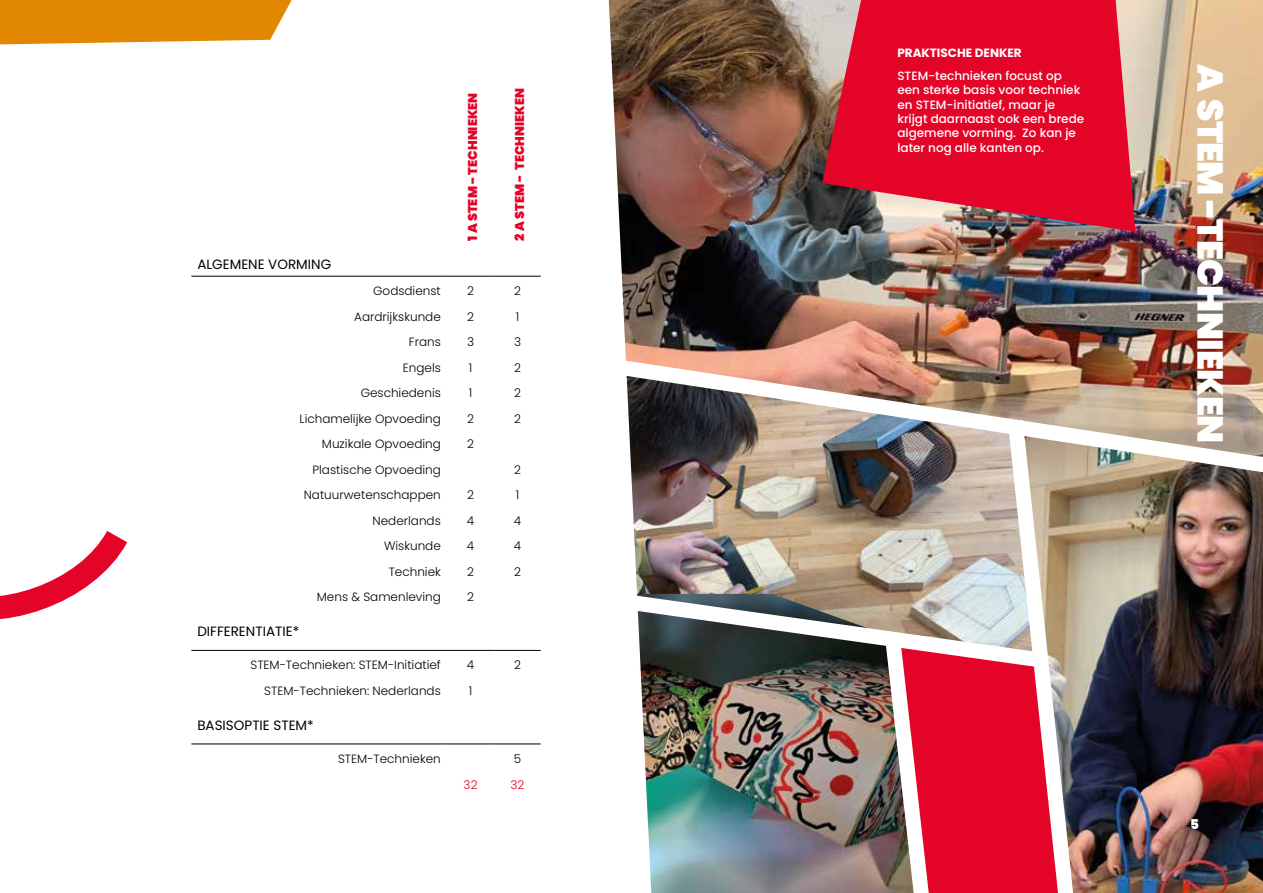
<style>
.page{position:relative;width:1263px;height:893px;background:#fff}
.page>*{position:absolute;margin:0;border:0;box-sizing:border-box;transform-origin:0 0}
.t1{font:900 36px "Poppins";letter-spacing:-.02em;color:#fff}
.t2{font:13.5px "Poppins";color:#000}
.t3{font:900 13.5px "Poppins";color:#fff}
.t4{font:900 12.75px "Poppins";color:#e40428}
.t5{font:300 12px "Poppins";color:#000}
.t6{font:500 12px/14.4px "Poppins";color:#fff}
.t7{font:700 12px "Poppins";color:#fff}
.t8{font:300 12px "Poppins";color:#e40428}
</style>
<div class="page">
<img style="left:655px;top:0;width:608px;height:337px">
<hr style="left:191px;top:650px;width:256px;height:1px;background:#000">
<hr style="left:447px;top:650px;width:47px;height:1px;background:#000">
<hr style="left:494px;top:650px;width:47px;height:1px;background:#000">
<hr style="left:191px;top:744px;width:256px;height:1px;background:#000">
<hr style="left:447px;top:744px;width:47px;height:1px;background:#000">
<hr style="left:494px;top:744px;width:47px;height:1px;background:#000">
<hr style="left:191px;top:276px;width:256px;height:1px;background:#000">
<hr style="left:447px;top:276px;width:47px;height:1px;background:#000">
<hr style="left:494px;top:276px;width:47px;height:1px;background:#000">
<svg style="left:0;top:531px;width:128px;height:88px"></svg>
<svg style="left:0;top:0;width:292px;height:45px;background:#e4941a"></svg>
<img style="left:655px;top:546px;width:221px;height:34px">
<img style="left:1085px;top:546px;width:178px;height:347px">
<img style="left:655px;top:337px;width:608px;height:209px">
<img style="left:655px;top:677px;width:221px;height:216px">
<svg style="left:822px;top:0;width:313px;height:232px;background:#d8203b"></svg>
<img style="left:876px;top:404px;width:209px;height:489px">
<img style="left:608px;top:0;width:47px;height:893px">
<img style="left:608px;top:580px;width:454px;height:97px">
<p class="t2" style="left:197px;top:256px;width:135px">ALGEMENE VORMING</p>
<p class="t4" style="left:465px;top:241px;width:149px;rotate:-90deg">1 A STEM - TECHNIEKEN</p>
<p class="t4" style="left:512px;top:241px;width:154px;rotate:-90deg">2 A STEM - TECHNIEKEN</p>
<p class="t5" style="left:373px;top:284px;width:69px">Godsdienst</p>
<p class="t5" style="left:467px;top:284px;width:8px">2</p>
<p class="t5" style="left:514px;top:284px;width:8px">2</p>
<p class="t5" style="left:354px;top:310px;width:88px">Aardrijkskunde</p>
<p class="t5" style="left:467px;top:310px;width:8px">2</p>
<p class="t5" style="left:516px;top:310px;width:5px">1</p>
<p class="t5" style="left:409px;top:335px;width:34px">Frans</p>
<p class="t5" style="left:467px;top:335px;width:9px">3</p>
<p class="t5" style="left:514px;top:335px;width:9px">3</p>
<p class="t5" style="left:403px;top:361px;width:40px">Engels</p>
<p class="t5" style="left:469px;top:361px;width:5px">1</p>
<p class="t5" style="left:514px;top:361px;width:8px">2</p>
<p class="t5" style="left:361px;top:386px;width:82px">Geschiedenis</p>
<p class="t5" style="left:469px;top:386px;width:5px">1</p>
<p class="t5" style="left:514px;top:386px;width:8px">2</p>
<p class="t5" style="left:300px;top:412px;width:143px">Lichamelijke Opvoeding</p>
<p class="t5" style="left:467px;top:412px;width:8px">2</p>
<p class="t5" style="left:514px;top:412px;width:8px">2</p>
<p class="t5" style="left:322px;top:437px;width:120px">Muzikale Opvoeding</p>
<p class="t5" style="left:467px;top:437px;width:8px">2</p>
<p class="t5" style="left:312px;top:463px;width:130px">Plastische Opvoeding</p>
<p class="t5" style="left:514px;top:463px;width:8px">2</p>
<p class="t5" style="left:304px;top:488px;width:139px">Natuurwetenschappen</p>
<p class="t5" style="left:467px;top:488px;width:8px">2</p>
<p class="t5" style="left:516px;top:488px;width:5px">1</p>
<p class="t5" style="left:373px;top:514px;width:70px">Nederlands</p>
<p class="t5" style="left:467px;top:514px;width:9px">4</p>
<p class="t5" style="left:514px;top:514px;width:9px">4</p>
<p class="t5" style="left:384px;top:539px;width:58px">Wiskunde</p>
<p class="t5" style="left:467px;top:539px;width:9px">4</p>
<p class="t5" style="left:514px;top:539px;width:9px">4</p>
<p class="t5" style="left:389px;top:565px;width:54px">Techniek</p>
<p class="t5" style="left:467px;top:565px;width:8px">2</p>
<p class="t5" style="left:514px;top:565px;width:8px">2</p>
<p class="t5" style="left:317px;top:590px;width:125px">Mens &amp; Samenleving</p>
<p class="t5" style="left:467px;top:590px;width:8px">2</p>
<p class="t2" style="left:197px;top:624px;width:103px">DIFFERENTIATIE*</p>
<p class="t5" style="left:250px;top:658px;width:192px">STEM-Technieken: STEM-Initiatief</p>
<p class="t5" style="left:467px;top:658px;width:9px">4</p>
<p class="t5" style="left:514px;top:658px;width:8px">2</p>
<p class="t5" style="left:264px;top:684px;width:178px">STEM-Technieken: Nederlands</p>
<p class="t5" style="left:469px;top:684px;width:5px">1</p>
<p class="t2" style="left:197px;top:717px;width:118px">BASISOPTIE STEM*</p>
<p class="t5" style="left:338px;top:752px;width:104px">STEM-Technieken</p>
<p class="t5" style="left:514px;top:752px;width:9px">5</p>
<p class="t8" style="left:464px;top:777px;width:15px">32</p>
<p class="t8" style="left:511px;top:777px;width:15px">32</p>
<p class="t7" style="left:897px;top:46px;width:126px">PRAKTISCHE DENKER</p>
<p class="t6" style="left:897px;top:68px;width:188px">STEM-technieken focust op een sterke basis voor techniek en STEM-initiatief, maar je krijgt daarnaast ook een brede algemene vorming. Zo kan je later nog alle kanten op.</p>
<h1 class="t1" style="left:1231px;top:64px;width:381px;rotate:90deg">A STEM -TECHNIEKEN</h1>
<p class="t3" style="left:1190px;top:817px;width:10px">5</p>
</div>
